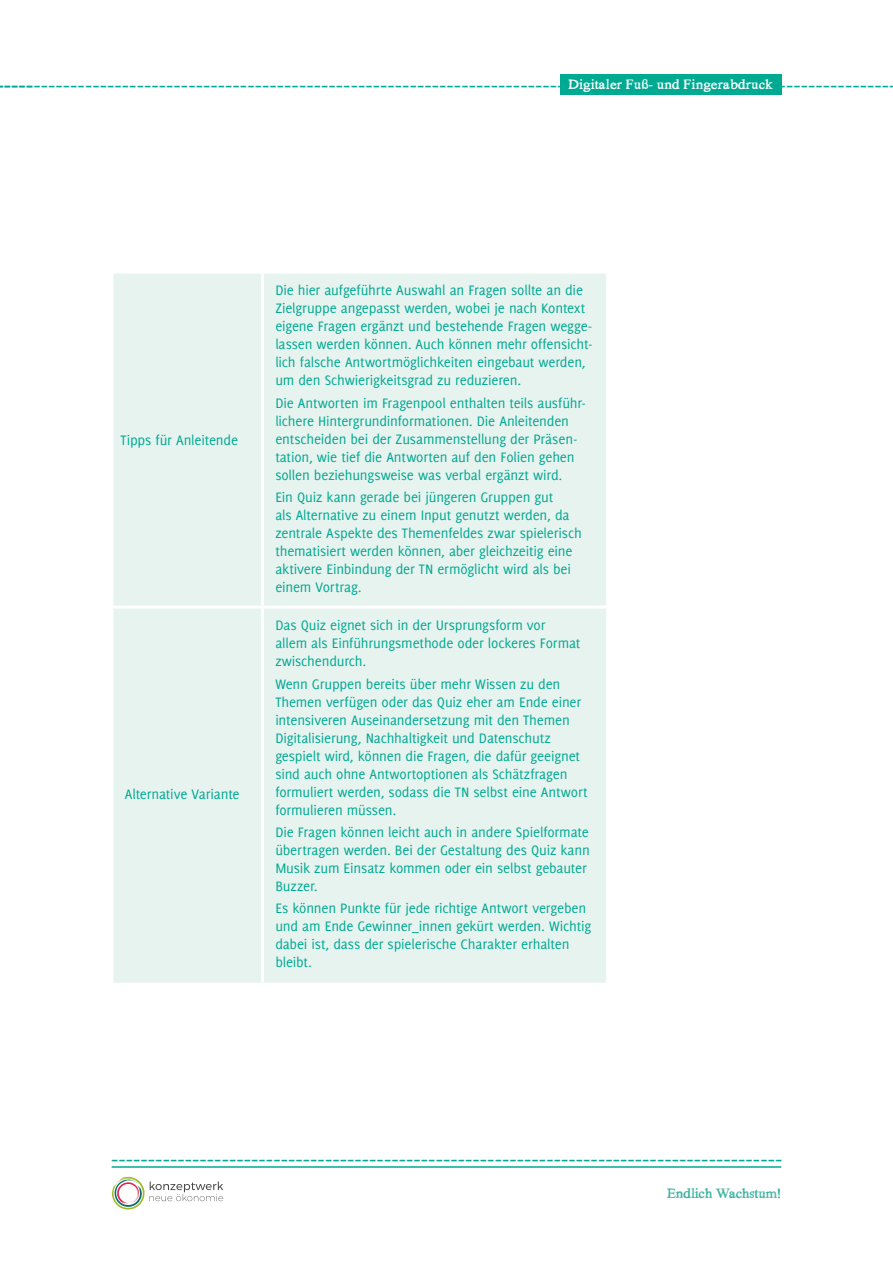
<style>
.page{position:relative;width:893px;height:1263px;background:#fff}
.page>*{position:absolute;margin:0;border:0;box-sizing:border-box;transform-origin:0 0}
.t1{font:19.5px "Hand TIMES";color:#00a992;scale:1.15 1}
.t2{font:15px/18px "Delicious";letter-spacing:-.01em;color:#00a992}
.t3{font:14.4px "Hand TIMES";color:#fff}
.t4{font:14.4px "Hand TIMES";letter-spacing:-.02em;color:#37b19d}
</style>
<div class="page">
<svg style="left:111px;top:1176px;width:113px;height:34px"></svg>
<div style="left:114px;top:274px;width:492px;height:708px;background:#e7f3ef"></div>
<hr style="left:111px;top:606px;width:152px;height:3px;background:#fff">
<hr style="left:263px;top:606px;width:346px;height:3px;background:#fff">
<hr style="left:261px;top:609px;width:3px;height:373px;background:#fff">
<hr style="left:261px;top:274px;width:3px;height:332px;background:#fff">
<div style="left:560px;top:74px;width:222px;height:21px;background:#00a992"></div>
<hr style="left:112px;top:1166px;width:669px;height:2px;background:#00a992">
<h1 class="t1" style="left:-4px;top:73px;width:34px">-----</h1>
<p class="t3" style="left:568px;top:76px;width:206px">Digitaler Fuß- und Fingerabdruck</p>
<p class="t2" style="left:121px;top:431px;width:119px">Tipps für Anleitende</p>
<p class="t2" style="left:125px;top:784px;width:116px">Alternative Variante</p>
<p class="t2" style="left:275px;top:281px;width:319px">Die hier aufgeführte Auswahl an Fragen sollte an die Zielgruppe angepasst werden, wobei je nach Kontext eigene Fragen ergänzt und bestehende Fragen wegge&shy;lassen werden können. Auch können mehr offensicht&shy;lich falsche Antwortmöglichkeiten eingebaut werden, um den Schwierigkeitsgrad zu reduzieren.</p>
<p class="t2" style="left:275px;top:393px;width:311px">Die Antworten im Fragenpool enthalten teils ausführ&shy;lichere Hintergrundinformationen. Die Anleitenden entscheiden bei der Zusammenstellung der Präsen&shy;tation, wie tief die Antworten auf den Folien gehen sollen beziehungsweise was verbal ergänzt wird.</p>
<p class="t2" style="left:275px;top:488px;width:308px">Ein Quiz kann gerade bei jüngeren Gruppen gut<br>als Alternative zu einem Input genutzt werden, da zentrale Aspekte des Themenfeldes zwar spielerisch thematisiert werden können, aber gleichzeitig eine aktivere Einbindung der TN ermöglicht wird als bei einem Vortrag.</p>
<p class="t2" style="left:275px;top:616px;width:307px">Das Quiz eignet sich in der Ursprungsform vor allem als Einführungsmethode oder lockeres Format zwischendurch.</p>
<p class="t2" style="left:275px;top:674px;width:314px">Wenn Gruppen bereits über mehr Wissen zu den Themen verfügen oder das Quiz eher am Ende einer intensiveren Auseinandersetzung mit den Themen Digitalisierung, Nachhaltigkeit und Datenschutz gespielt wird, können die Fragen, die dafür geeignet sind auch ohne Antwortoptionen als Schätzfragen formuliert werden, sodass die TN selbst eine Antwort formulieren müssen.</p>
<p class="t2" style="left:275px;top:823px;width:316px">Die Fragen können leicht auch in andere Spielformate übertragen werden. Bei der Gestaltung des Quiz kann Musik zum Einsatz kommen oder ein selbst gebauter Buzzer.</p>
<p class="t2" style="left:275px;top:899px;width:318px">Es können Punkte für jede richtige Antwort vergeben und am Ende Gewinner_innen gekürt werden. Wichtig dabei ist, dass der spielerische Charakter erhalten bleibt.</p>
<p class="t4" style="left:667px;top:1185px;width:116px">Endlich Wachstum!</p>
</div>
